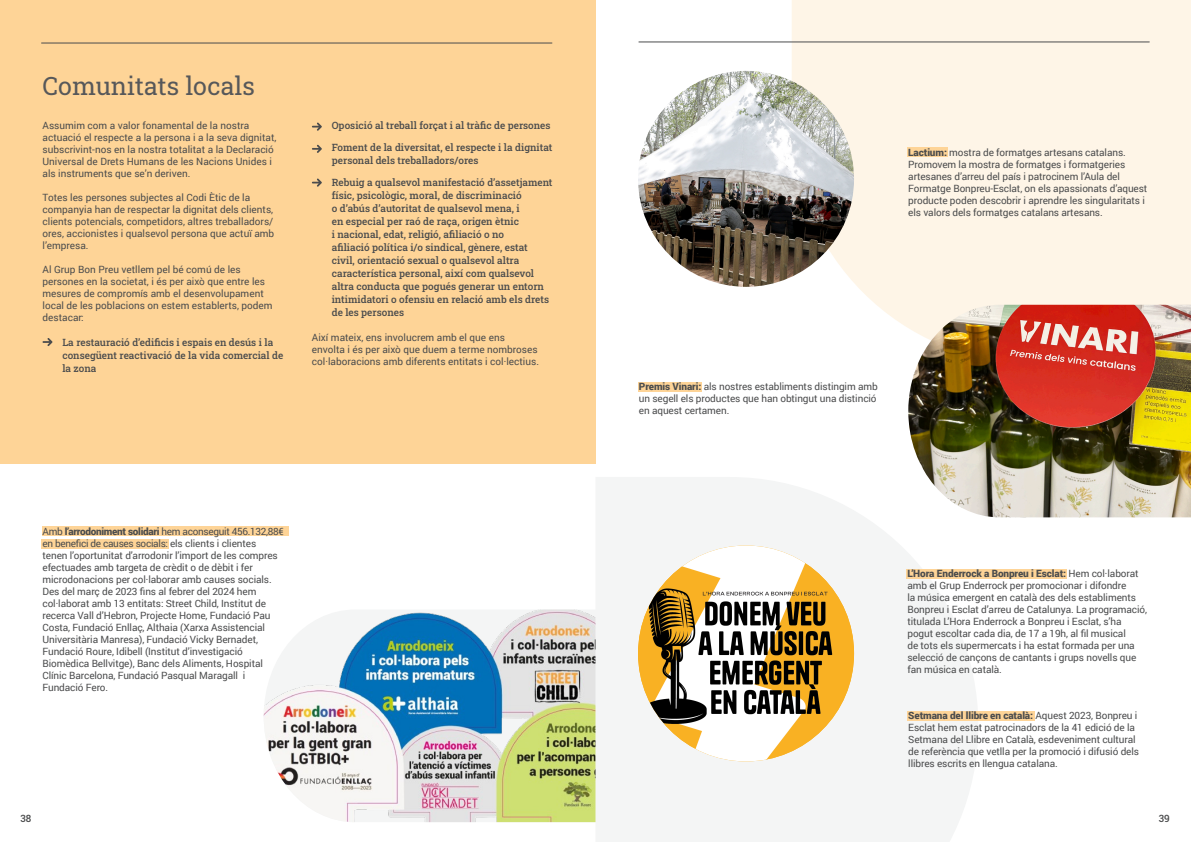
<style>
.page{position:relative;width:1191px;height:842px;background:#fff}
.page>*{position:absolute;margin:0;border:0;box-sizing:border-box;transform-origin:0 0}
.t1{font:25px "Roboto Slab";color:#57585a}
.t2{font:10px/12px "Roboto";letter-spacing:-.01em;color:#4b4c4d}
.t3{font:10px/13px "Roboto Slab";color:#4b4c4d}
.s1{font-weight:900}
</style>
<div class="page">
<img style="left:264px;top:609px;width:331px;height:213px">
<svg style="left:595px;top:477px;width:383px;height:365px;fill:#f4f5f5"></svg>
<div style="left:791px;top:0;width:400px;height:328px;background:#fef5e7"></div>
<div style="left:42px;top:526px;width:246px;height:10px;background:#fed497"></div>
<div style="left:42px;top:539px;width:127px;height:10px;background:#fed497"></div>
<div style="left:638px;top:382px;width:63px;height:10px;background:#fed497"></div>
<div style="left:907px;top:147px;width:40px;height:10px;background:#fed497"></div>
<hr style="left:639px;top:41px;width:510px;height:1px;background:#4b4c4d">
<div style="left:907px;top:711px;width:128px;height:10px;background:#fed497"></div>
<div style="left:906px;top:569px;width:161px;height:10px;background:#fed497"></div>
<img style="left:908px;top:305px;width:283px;height:212px">
<img style="left:638px;top:71px;width:216px;height:216px;border-radius:108px">
<img style="left:638px;top:545px;width:216px;height:216px;border-radius:108px">
<div style="left:0;top:0;width:595px;height:464px;background:#fed497"></div>
<svg style="left:43px;top:338px;width:10px;height:8px"></svg>
<svg style="left:312px;top:122px;width:10px;height:9px"></svg>
<svg style="left:312px;top:145px;width:10px;height:8px"></svg>
<svg style="left:312px;top:178px;width:10px;height:9px"></svg>
<hr style="left:42px;top:43px;width:510px;height:1px;background:#4b4c4d">
<h1 class="t1" style="left:43px;top:69px;width:214px">Comunitats locals</h1>
<p class="t2" style="left:43px;top:119px;width:235px">Assumim com a valor fonamental de la nostra actuació el respecte a la persona i a la seva dignitat, subscrivint-nos en la nostra totalitat a la Declaració Universal de Drets Humans de les Nacions Unides i als instruments que se’n deriven.</p>
<p class="t2" style="left:43px;top:191px;width:233px">Totes les persones subjectes al Codi Ètic de la companyia han de respectar la dignitat dels clients, clients potencials, competidors, altres treballadors/ ores, accionistes i qualsevol persona que actuï amb l’empresa.</p>
<p class="t2" style="left:43px;top:263px;width:232px">Al Grup Bon Preu vetllem pel bé comú de les persones en la societat, i és per això que entre les mesures de compromís amb el desenvolupament local de les poblacions on estem establerts, podem destacar:</p>
<p class="t3" style="left:62px;top:336px;width:222px">La restauració d’edificis i espais en desús i la consegüent reactivació de la vida comercial de la zona</p>
<p class="t3" style="left:332px;top:119px;width:220px">Oposició al treball forçat i al tràfic de persones</p>
<p class="t3" style="left:332px;top:141px;width:222px">Foment de la diversitat, el respecte i la dignitat personal dels treballadors/ores</p>
<p class="t3" style="left:332px;top:176px;width:222px">Rebuig a qualsevol manifestació d’assetjament físic, psicològic, moral, de discriminació<br>o d’abús d’autoritat de qualsevol mena, i<br>en especial per raó de raça, origen ètnic<br>i nacional, edat, religió, afiliació o no<br>afiliació política i/o sindical, gènere, estat civil, orientació sexual o qualsevol altra característica personal, així com qualsevol altra conducta que pogués generar un entorn intimidatori o ofensiu en relació amb els drets de les persones</p>
<p class="t2" style="left:312px;top:331px;width:229px">Així mateix, ens involucrem amb el que ens envolta i és per això que duem a terme nombroses col·laboracions amb diferents entitats i col·lectius.</p>
<p class="t2" style="left:43px;top:525px;width:243px">Amb <span class="s1">l’arrodoniment solidari</span> hem aconseguit 456.132,88€ en benefici de causes socials: els clients i clientes tenen l’oportunitat d’arrodonir l’import de les compres efectuades amb targeta de crèdit o de dèbit i fer microdonacions per col·laborar amb causes socials.<br>Des del març de 2023 fins al febrer del 2024 hem col·laborat amb 13 entitats: Street Child, Institut de recerca Vall d’Hebron, Projecte Home, Fundació Pau Costa, Fundació Enllaç, Althaia (Xarxa Assistencial Universitària Manresa), Fundació Vicky Bernadet, Fundació Roure, Idibell (Institut d’investigació Biomèdica Bellvitge), Banc dels Aliments, Hospital Clínic Barcelona, Fundació Pasqual Maragall i Fundació Fero.</p>
<p class="t2" style="left:908px;top:146px;width:241px"><span class="s1">Lactium:</span> mostra de formatges artesans catalans.<br>Promovem la mostra de formatges i formatgeries artesanes d’arreu del país i patrocinem l’Aula del Formatge Bonpreu-Esclat, on els apassionats d’aquest producte poden descobrir i aprendre les singularitats i els valors dels formatges catalans artesans.</p>
<p class="t2" style="left:639px;top:380px;width:240px;text-align:justify"><span class="s1">Premis Vinari:</span> als nostres establiments distingim amb un segell els productes que han obtingut una distinció en aquest certamen.</p>
<p class="t2" style="left:907px;top:567px;width:241px"><span class="s1">L’Hora Enderrock a Bonpreu i Esclat:</span> Hem col·laborat amb el Grup Enderrock per promocionar i difondre<br>la música emergent en català des dels establiments Bonpreu i Esclat d’arreu de Catalunya. La programació, titulada L’Hora Enderrock a Bonpreu i Esclat, s’ha pogut escoltar cada dia, de 17 a 19h, al fil musical<br>de tots els supermercats i ha estat formada per una selecció de cançons de cantants i grups novells que fan música en català.</p>
<p class="t2" style="left:908px;top:709px;width:232px"><span class="s1">Setmana del llibre en català:</span> Aquest 2023, Bonpreu i Esclat hem estat patrocinadors de la 41 edició de la Setmana del Llibre en Català, esdeveniment cultural de referència que vetlla per la promoció i difusió dels llibres escrits en llengua catalana.</p>
<p class="t3" style="left:21px;top:812px;width:12px">38</p>
<p class="t3" style="left:1158px;top:812px;width:13px">39</p>
</div>
